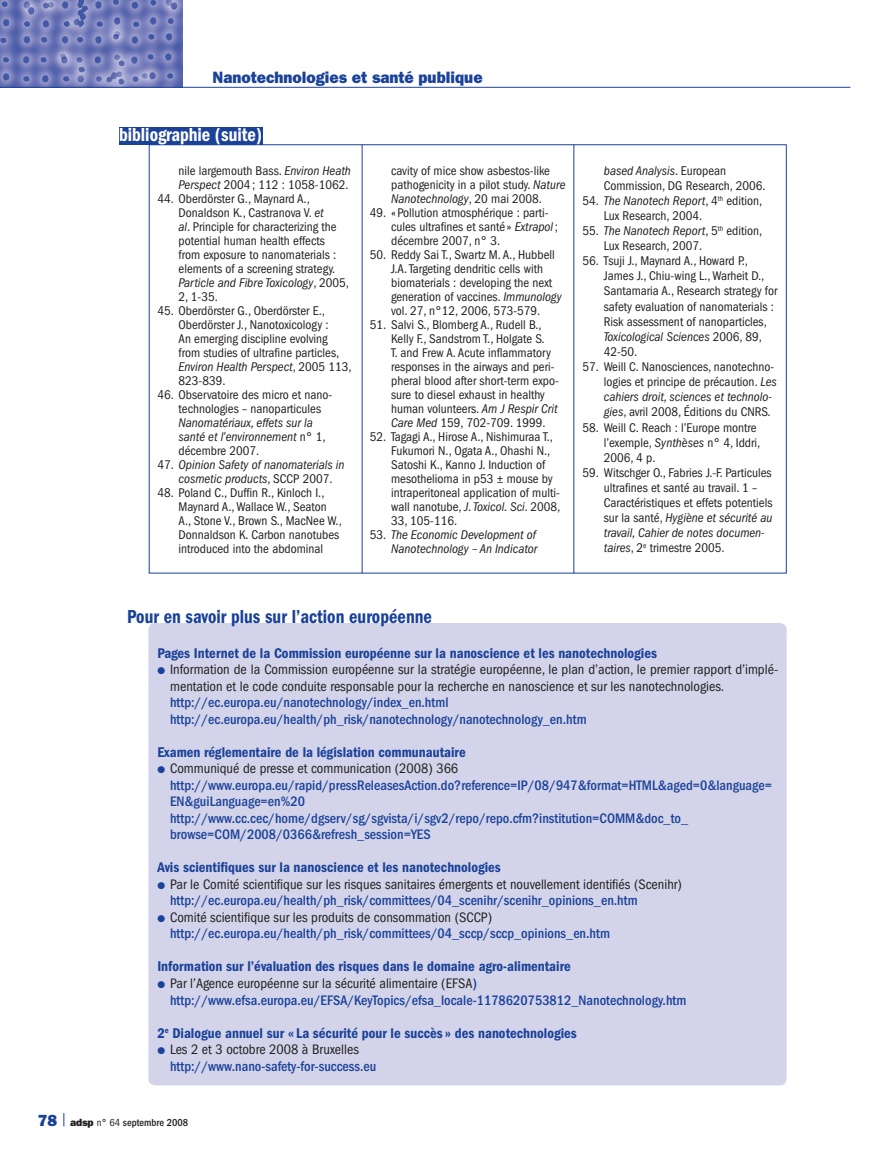
<style>
.page{position:relative;width:893px;height:1149px;background:#fff}
.page>*{position:absolute;margin:0;border:0;box-sizing:border-box;transform-origin:0 0}
.t1{font:19.5px "ITC Franklin Gothic Std Dm Cd";color:#1b4299;scale:.94 1}
.t2{font:19.5px "ITC Franklin Gothic Std Dm Cd";color:#fff;scale:.94 1}
.t3{font:16.5px "ITC Franklin Gothic Std Hvy";color:#1b4299;scale:.94 1}
.t4{font:14.55px "ITC Franklin Gothic Std Dm Cd";color:#1b4299}
.t5{font:500 condensed 14.25px/16.5px "ITC Franklin Gothic Std";color:#1b4299}
.t6{font:condensed 14.25px/16.5px "ITC Franklin Gothic Std";color:#231f20}
.t7{font:condensed 13.05px/14px "ITC Franklin Gothic Std";color:#231f20}
.t8{font:italic condensed 13.05px/14px "ITC Franklin Gothic Std";color:#231f20}
.t9{font:500 condensed 10.5px "ITC Franklin Gothic Std";color:#231f20}
.s1{font-style:italic}
.s2{font-style:normal}
.s3{color:#1b4299}
.s4{font-weight:400;color:#231f20}
.s5{font-weight:500;color:#1b4299}
.s6{font-family:"ITC Franklin Gothic Std Hvy";font-weight:400;font-stretch:normal;font-size:16.2px;color:#1b4299}
.s7{font-family:"ITC Franklin Gothic Std Hvy";font-weight:400;font-stretch:normal}
.s8{font-weight:400}
</style>
<div class="page">
<svg style="left:64px;top:1113px;width:1px;height:12px"></svg>
<img style="left:0;top:0;width:183px;height:87px">
<hr style="left:573px;top:144px;width:1px;height:429px;background:#1b4299">
<hr style="left:362px;top:144px;width:1px;height:429px;background:#1b4299">
<hr style="left:0;top:87px;width:850px;height:1px;background:#1b4299">
<div style="left:119px;top:128px;width:143px;height:17px;background:#1b4299"></div>
<div style="left:148px;top:622px;width:639px;height:462px;background:#d3d4ea;border-radius:7px"></div>
<p class="t3" style="left:213px;top:68px;width:289px">Nanotechnologies et santé publique</p>
<h1 class="t2" style="left:119px;top:124px;width:154px">bibliographie (suite)</h1>
<p class="t7" style="left:179px;top:163px;width:174px">nile largemouth Bass. <span class="s1">Environ Heath<br>Perspect</span> 2004; 112 : 1058-1062.</p>
<p class="t7" style="left:179px;top:191px;width:172px;text-indent:-21px">44. Oberdörster G., Maynard A.,<br>Donaldson K., Castranova V. <span class="s1">et<br>al</span>. Principle for characterizing the potential human health effects from exposure to nanomaterials : elements of a screening strategy.<br><span class="s1">Particle and Fibre Toxicology</span>, 2005,<br>2, 1-35.</p>
<p class="t7" style="left:179px;top:303px;width:175px;text-indent:-21px">45. Oberdörster G., Oberdörster E.,<br>Oberdörster J., Nanotoxicology :<br>An emerging discipline evolving from studies of ultrafine particles,<br><span class="s1">Environ Health Perspect</span>, 2005 113,<br>823-839.</p>
<p class="t7" style="left:179px;top:387px;width:155px;text-indent:-21px">46. Observatoire des micro et nano&shy;technologies – nanoparticules</p>
<p class="t8" style="left:179px;top:415px;width:149px">Nanomatériaux, effets sur la santé et l’environnement <span class="s2">n° 1, décembre 2007.</span></p>
<p class="t8" style="left:179px;top:457px;width:167px;text-indent:-21px"><span class="s2">47.</span> Opinion Safety of nanomaterials in cosmetic products<span class="s2">, SCCP 2007.</span></p>
<p class="t7" style="left:179px;top:485px;width:165px;text-indent:-21px">48. Poland C., Duffin R., Kinloch I.,<br>Maynard A., Wallace W., Seaton<br>A., Stone V., Brown S., MacNee W.,<br>Donnaldson K. Carbon nanotubes introduced into the abdominal</p>
<p class="t7" style="left:391px;top:163px;width:176px">cavity of mice show asbestos-like pathogenicity in a pilot study. <span class="s1">Nature<br>Nanotechnology</span>, 20 mai 2008.</p>
<p class="t7" style="left:391px;top:205px;width:168px;text-indent:-21px">49. « Pollution atmosphérique : parti&shy;cules ultrafines et santé » <span class="s1">Extrapol</span> ; décembre 2007, n° 3.</p>
<p class="t7" style="left:391px;top:247px;width:172px;text-indent:-21px">50. Reddy Sai T., Swartz M. A., Hubbell J.A. Targeting dendritic cells with biomaterials : developing the next generation of vaccines. <span class="s1">Immunology </span>vol. 27, n°12, 2006, 573-579.</p>
<p class="t7" style="left:391px;top:317px;width:169px;text-indent:-21px">51. Salvi S., Blomberg A., Rudell B., Kelly F., Sandstrom T., Holgate S.<br>T. and Frew A. Acute inflammatory responses in the airways and peri&shy;pheral blood after short-term expo&shy;sure to diesel exhaust in healthy human volunteers. <span class="s1">Am J Respir Crit Care Med</span> 159, 702-709. 1999.</p>
<p class="t7" style="left:391px;top:429px;width:171px;text-indent:-21px">52. Tagagi A., Hirose A., Nishimuraa T.,<br>Fukumori N., Ogata A., Ohashi N.,<br>Satoshi K., Kanno J. Induction of mesothelioma in p53 ± mouse by intraperitoneal application of multi&shy;wall nanotube, <span class="s1">J. Toxicol. Sci</span>. 2008,<br>33, 105-116.</p>
<p class="t8" style="left:370px;top:527px;width:169px;text-align:right"><span class="s2">53.</span> The Economic Development of<br>Nanotechnology – An Indicator</p>
<p class="t7" style="left:604px;top:163px;width:163px;line-height:15.1px"><span class="s1">based Analysis</span>. European<br>Commission, DG Research, 2006.</p>
<p class="t7" style="left:604px;top:193px;width:160px;line-height:14.7px;text-indent:-21px">54. <span class="s1">The Nanotech Report</span>, 4<sup>th</sup> edition,<br>Lux Research, 2004.</p>
<p class="t7" style="left:604px;top:223px;width:160px;line-height:15.1px;text-indent:-21px">55. <span class="s1">The Nanotech Report</span>, 5<sup>th</sup> edition,<br>Lux Research, 2007.</p>
<p class="t7" style="left:604px;top:253px;width:175px;line-height:15.1px;text-indent:-21px">56. Tsuji J., Maynard A., Howard P.,<br>James J., Chiu-wing L., Warheit D.,<br>Santamaria A., Research strategy for safety evaluation of nanomaterials :<br>Risk assessment of nanoparticles,<br><span class="s1">Toxicological Sciences</span> 2006, 89,<br>42-50.</p>
<p class="t7" style="left:604px;top:359px;width:174px;line-height:15.1px;text-indent:-21px">57. Weill C. Nanosciences, nanotechno&shy;logies et principe de précaution. <span class="s1">Les cahiers droit, sciences et technolo&shy;gies</span>, avril 2008, Éditions du CNRS.</p>
<p class="t7" style="left:604px;top:419px;width:158px;line-height:15.1px;text-indent:-21px">58. Weill C. Reach : l’Europe montre l’exemple, <span class="s1">Synthèses</span> n° 4, Iddri,<br>2006, 4 p.</p>
<p class="t7" style="left:604px;top:465px;width:170px;line-height:15.1px;text-indent:-21px">59. Witschger O., Fabries J.-F. Particules ultrafines et santé au travail. 1 – Caractéristiques et effets potentiels sur la santé, <span class="s1">Hygiène et sécurité au travail, Cahier de notes documen&shy;taires</span>, 2<sup>e</sup> trimestre 2005.</p>
<h1 class="t1" style="left:127px;top:605px;width:326px">Pour en savoir plus sur l’action européenne</h1>
<p class="t4" style="left:157px;top:644px;width:501px">Pages Internet de la Commission européenne sur la nanoscience et les nanotechnologies</p>
<p class="t6" style="left:170px;top:661px;width:609px;text-indent:-13px"><span class="s3">●</span> Information de la Commission européenne sur la stratégie européenne, le plan d’action, le premier rapport d’implé&shy;mentation et le code conduite responsable pour la recherche en nanoscience et sur les nanotechnologies.</p>
<p class="t5" style="left:170px;top:694px;width:418px">http://ec.europa.eu/nanotechnology/index_en.html http://ec.europa.eu/health/ph_risk/nanotechnology/nanotechnology_en.htm</p>
<p class="t4" style="left:157px;top:743px;width:310px">Examen réglementaire de la législation communautaire</p>
<p class="t5" style="left:170px;top:760px;width:603px;text-indent:-13px">● <span class="s4">Communiqué de presse et communication (2008) 366 </span>http://www.europa.eu/rapid/pressReleasesAction.do?reference=IP/08/947&amp;format=HTML&amp;aged=0&amp;language= EN&amp;guiLanguage=en%20 http://www.cc.cec/home/dgserv/sg/sgvista/i/sgv2/repo/repo.cfm?institution=COMM&amp;doc_to_ browse=COM/2008/0366&amp;refresh_session=YES</p>
<p class="t4" style="left:157px;top:859px;width:345px">Avis scientifiques sur la nanoscience et les nanotechnologies</p>
<p class="t6" style="left:170px;top:875px;width:513px;text-indent:-13px"><span class="s3">●</span> Par le Comité scientifique sur les risques sanitaires émergents et nouvellement identifiés (Scenihr) <span class="s5">http://ec.europa.eu/health/ph_risk/committees/04_scenihr/scenihr_opinions_en.htm</span></p>
<p class="t5" style="left:170px;top:908px;width:441px;text-indent:-13px">● <span class="s4">Comité scientifique sur les produits de consommation (SCCP) </span>http://ec.europa.eu/health/ph_risk/committees/04_sccp/sccp_opinions_en.htm</p>
<p class="t4" style="left:157px;top:958px;width:415px">Information sur l’évaluation des risques dans le domaine agro-alimentaire</p>
<p class="t5" style="left:170px;top:974px;width:518px;text-indent:-13px">● <span class="s4">Par l’Agence européenne sur la sécurité alimentaire (EFSA</span>) http://www.efsa.europa.eu/EFSA/KeyTopics/efsa_locale-1178620753812_Nanotechnology.htm</p>
<p class="t4" style="left:157px;top:1024px;width:421px">2<sup>e</sup> Dialogue annuel sur « La sécurité pour le succès » des nanotechnologies</p>
<p class="t5" style="left:170px;top:1040px;width:208px;text-indent:-13px">● <span class="s4">Les 2 et 3 octobre 2008 à Bruxelles </span>http://www.nano-safety-for-success.eu</p>
<p class="t9" style="left:38px;top:1115px;width:152px"><span class="s6">78</span> <span class="s7">adsp</span> <span class="s8">n° 64</span> septembre 2008</p>
</div>
